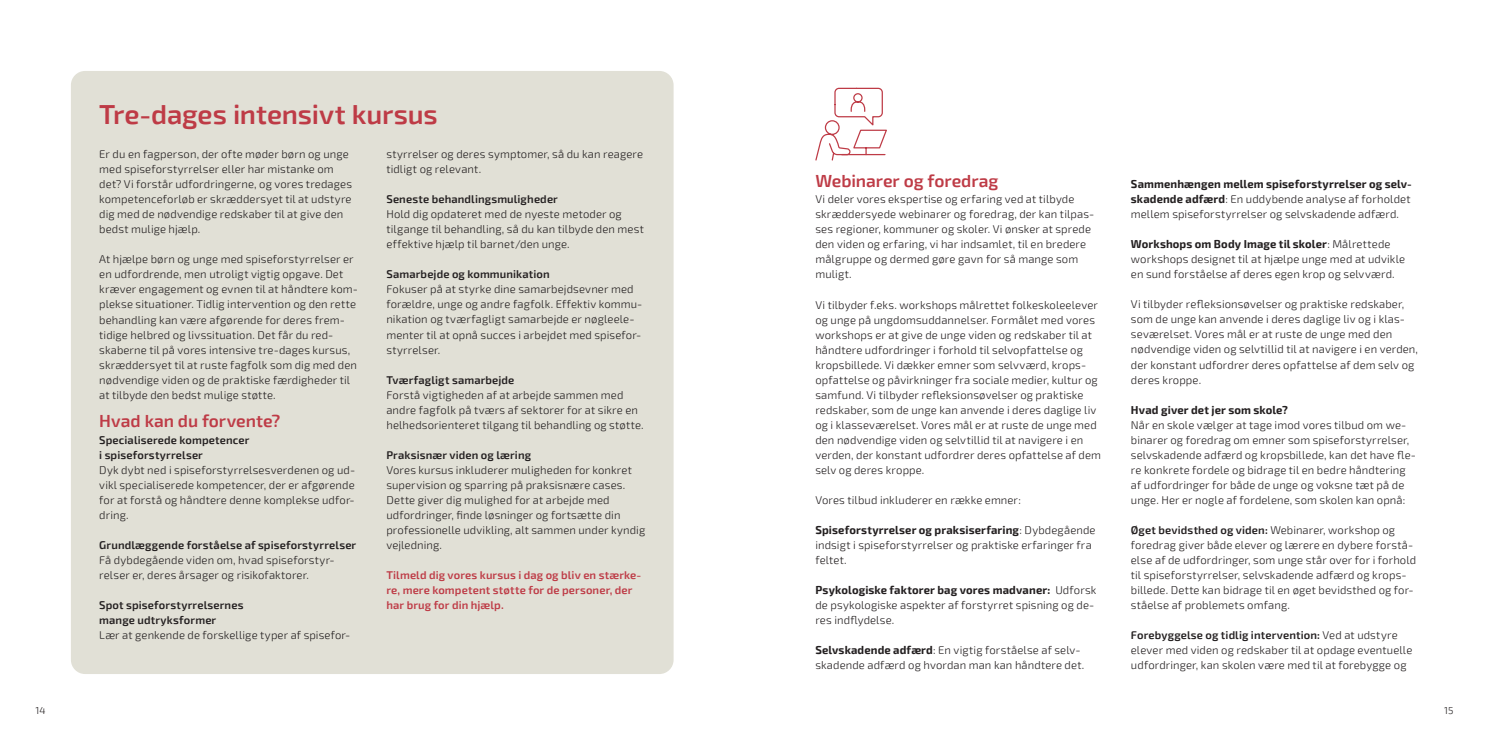
<style>
.page{position:relative;width:1489px;height:745px;background:#fff}
.page>*{position:absolute;margin:0;border:0;box-sizing:border-box;transform-origin:0 0}
.t1{font:600 27.5px "Exo 2";letter-spacing:-.005em;color:#be3b46}
.t2{font:600 17.5px "Exo 2";letter-spacing:-.005em;color:#be3b46}
.t3{font:300 11.25px/15px "Exo 2";letter-spacing:.01em;color:#231f20}
.t4{font:600 11.25px/15px "Exo 2";letter-spacing:.01em;color:#231f20}
.t5{font:600 11.25px/15px "Exo 2";letter-spacing:.01em;color:#be3b46}
.t6{font:700 11.25px "Exo 2";letter-spacing:.01em;color:#231f20}
.t7{font:300 10px "Exo 2";color:#231f20}
.s1{font-weight:700}
.s2{font-weight:600}
</style>
<div class="page">
<div style="left:71px;top:71px;width:602px;height:602px;background:#e1e0d6;border-radius:14px"></div>
<svg style="left:815px;top:87px;width:72px;height:74px"></svg>
<h1 class="t1" style="left:99px;top:98px;width:340px">Tre-dages intensivt kursus</h1>
<p class="t3" style="left:99px;top:147px;width:254px">Er du en fagperson, der ofte møder børn og unge med spiseforstyrrelser eller har mistanke om det? Vi forstår udfordringerne, og vores tredages kompetenceforløb er skræddersyet til at udstyre dig med de nødvendige redskaber til at give den bedst mulige hjælp.</p>
<p class="t3" style="left:99px;top:252px;width:260px">At hjælpe børn og unge med spiseforstyrrelser er en udfordrende, men utroligt vigtig opgave. Det kræver engagement og evnen til at håndtere kom&shy;plekse situationer. Tidlig intervention og den rette behandling kan være afgørende for deres frem&shy;tidige helbred og livssituation. Det får du red&shy;skaberne til på vores intensive tre-dages kursus, skræddersyet til at ruste fagfolk som dig med den nødvendige viden og de praktiske færdigheder til at tilbyde den bedst mulige støtte.</p>
<h2 class="t2" style="left:99px;top:410px;width:182px">Hvad kan du forvente?</h2>
<p class="t4" style="left:99px;top:432px;width:152px">Specialiserede kompetencer i spiseforstyrrelser</p>
<p class="t3" style="left:99px;top:462px;width:257px;text-align:justify">Dyk dybt ned i spiseforstyrrelsesverdenen og ud&shy;vikl specialiserede kompetencer, der er afgørende for at forstå og håndtere denne komplekse udfor&shy;dring.</p>
<p class="t4" style="left:99px;top:537px;width:258px">Grundlæggende forståelse af spiseforstyrrelser</p>
<p class="t3" style="left:99px;top:552px;width:235px">Få dybdegående viden om, hvad spiseforstyr&shy;relser er, deres årsager og risikofaktorer.</p>
<p class="t4" style="left:99px;top:597px;width:146px">Spot spiseforstyrrelsernes mange udtryksformer</p>
<p class="t3" style="left:99px;top:627px;width:253px">Lær at genkende de forskellige typer af spisefor-</p>
<p class="t3" style="left:386px;top:147px;width:258px">styrrelser og deres symptomer, så du kan reagere tidligt og relevant.</p>
<p class="t4" style="left:386px;top:192px;width:173px">Seneste behandlingsmuligheder</p>
<p class="t3" style="left:386px;top:207px;width:259px">Hold dig opdateret med de nyeste metoder og tilgange til behandling, så du kan tilbyde den mest effektive hjælp til barnet/den unge.</p>
<p class="t4" style="left:386px;top:267px;width:165px">Samarbejde og kommunikation</p>
<p class="t3" style="left:386px;top:282px;width:257px">Fokuser på at styrke dine samarbejdsevner med forældre, unge og andre fagfolk. Effektiv kommu&shy;nikation og tværfagligt samarbejde er nøgleele&shy;menter til at opnå succes i arbejdet med spisefor&shy;styrrelser.</p>
<p class="t4" style="left:386px;top:372px;width:129px">Tværfagligt samarbejde</p>
<p class="t3" style="left:386px;top:387px;width:259px">Forstå vigtigheden af at arbejde sammen med andre fagfolk på tværs af sektorer for at sikre en helhedsorienteret tilgang til behandling og støtte.</p>
<p class="t4" style="left:386px;top:447px;width:146px">Praksisnær viden og læring</p>
<p class="t3" style="left:386px;top:462px;width:260px">Vores kursus inkluderer muligheden for konkret supervision og sparring på praksisnære cases.<br>Dette giver dig mulighed for at arbejde med udfordringer, finde løsninger og fortsætte din professionelle udvikling, alt sammen under kyndig vejledning.</p>
<p class="t5" style="left:386px;top:567px;width:256px">Tilmeld dig vores kursus i dag og bliv en stærke&shy;re, mere kompetent støtte for de personer, der har brug for din hjælp.</p>
<h2 class="t2" style="left:815px;top:170px;width:184px">Webinarer og foredrag</h2>
<p class="t3" style="left:815px;top:192px;width:280px">Vi deler vores ekspertise og erfaring ved at tilbyde skræddersyede webinarer og foredrag, der kan tilpas&shy;ses regioner, kommuner og skoler. Vi ønsker at sprede den viden og erfaring, vi har indsamlet, til en bredere målgruppe og dermed gøre gavn for så mange som muligt.</p>
<p class="t3" style="left:815px;top:297px;width:287px">Vi tilbyder f.eks. workshops målrettet folkeskoleelever og unge på ungdomsuddannelser. Formålet med vores workshops er at give de unge viden og redskaber til at håndtere udfordringer i forhold til selvopfattelse og kropsbillede. Vi dækker emner som selvværd, krops&shy;opfattelse og påvirkninger fra sociale medier, kultur og samfund. Vi tilbyder refleksionsøvelser og praktiske redskaber, som de unge kan anvende i deres daglige liv og i klasseværelset. Vores mål er at ruste de unge med den nødvendige viden og selvtillid til at navigere i en verden, der konstant udfordrer deres opfattelse af dem selv og deres kroppe.</p>
<p class="t3" style="left:815px;top:492px;width:207px">Vores tilbud inkluderer en række emner:</p>
<p class="t3" style="left:815px;top:522px;width:282px"><span class="s1">Spiseforstyrrelser og praksiserfaring</span>: Dybdegående indsigt i spiseforstyrrelser og praktiske erfaringer fra feltet.</p>
<p class="t3" style="left:815px;top:582px;width:282px"><span class="s1">Psykologiske faktorer bag vores madvaner:</span> Udforsk de psykologiske aspekter af forstyrret spisning og de&shy;res indflydelse.</p>
<p class="t3" style="left:815px;top:642px;width:270px"><span class="s1">Selvskadende adfærd</span>: En vigtig forståelse af selv&shy;skadende adfærd og hvordan man kan håndtere det.</p>
<p class="t3" style="left:1130px;top:177px;width:282px;text-align:justify"><span class="s1">Sammenhængen mellem spiseforstyrrelser og selv&shy;skadende adfærd</span>: En uddybende analyse af forholdet mellem spiseforstyrrelser og selvskadende adfærd.</p>
<p class="t3" style="left:1130px;top:237px;width:276px"><span class="s1">Workshops om Body Image til skoler</span>: Målrettede workshops designet til at hjælpe unge med at udvikle en sund forståelse af deres egen krop og selvværd.</p>
<p class="t3" style="left:1130px;top:297px;width:289px">Vi tilbyder refleksionsøvelser og praktiske redskaber, som de unge kan anvende i deres daglige liv og i klas&shy;seværelset. Vores mål er at ruste de unge med den nødvendige viden og selvtillid til at navigere i en verden, der konstant udfordrer deres opfattelse af dem selv og deres kroppe.</p>
<p class="t6" style="left:1130px;top:402px;width:158px">Hvad giver det jer som skole?</p>
<p class="t3" style="left:1130px;top:417px;width:286px">Når en skole vælger at tage imod vores tilbud om we&shy;binarer og foredrag om emner som spiseforstyrrelser, selvskadende adfærd og kropsbillede, kan det have fle&shy;re konkrete fordele og bidrage til en bedre håndtering af udfordringer for både de unge og voksne tæt på de unge. Her er nogle af fordelene, som skolen kan opnå:</p>
<p class="t3" style="left:1130px;top:522px;width:287px"><span class="s2">Øget bevidsthed og viden:</span> Webinarer, workshop og foredrag giver både elever og lærere en dybere forstå&shy;else af de udfordringer, som unge står over for i forhold til spiseforstyrrelser, selvskadende adfærd og krops&shy;billede. Dette kan bidrage til en øget bevidsthed og for&shy;ståelse af problemets omfang.</p>
<p class="t3" style="left:1130px;top:627px;width:283px"><span class="s2">Forebyggelse og tidlig intervention:</span> Ved at udstyre elever med viden og redskaber til at opdage eventuelle udfordringer, kan skolen være med til at forebygge og</p>
<p class="t7" style="left:35px;top:704px;width:12px">14</p>
<p class="t7" style="left:1443px;top:704px;width:11px">15</p>
</div>
